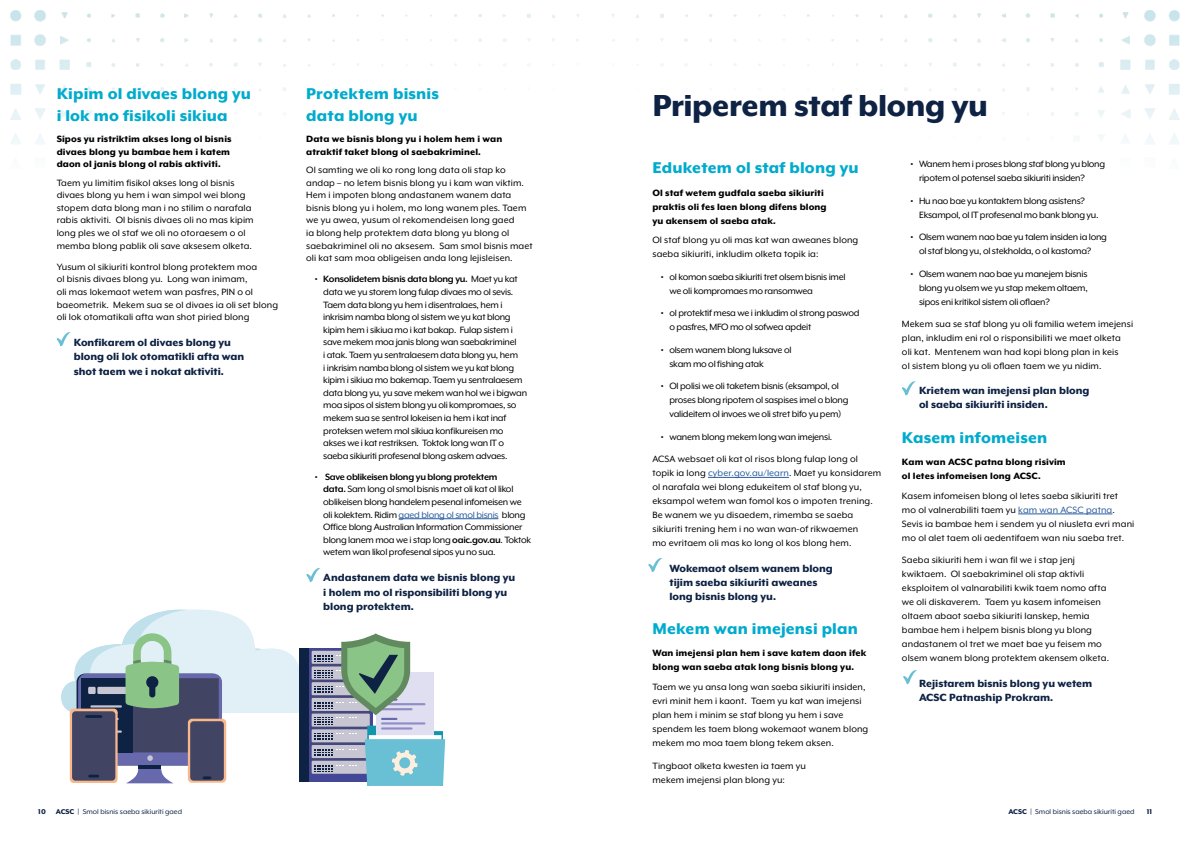
<style>
.page{position:relative;width:1191px;height:842px;background:#fff}
.page>*{position:absolute;margin:0;border:0;box-sizing:border-box;transform-origin:0 0}
.t1{font:800 35px "Mr Eaves XL Mod OT";letter-spacing:-.01em;color:#0e2244}
.t2{font:800 18px/21.6px "Mr Eaves XL Mod OT";letter-spacing:.01em;color:#00abcd}
.t3{font:800 12px/14.4px "Mr Eaves XL Mod OT";color:#0e2244}
.t4{font:10.5px/14px "Mr Eaves XL Mod OT";letter-spacing:.01em;color:#000}
.t5{font:10.5px/12.6px "Mr Eaves XL Mod OT";letter-spacing:-.025em;color:#000}
.t6{font:800 10.5px/14px "Mr Eaves XL Mod OT";letter-spacing:.01em;color:#000}
.t7{font:8px "Mr Eaves XL Mod OT";color:#0e2244}
.t8{font:800 8px "Mr Eaves XL Mod OT";color:#0e2244}
.s1{font-weight:700}
.s2{color:#275b9b}
.s3{font-weight:800}
</style>
<div class="page">
<img style="left:10px;top:10px;width:1170px;height:134px">
<svg style="left:306px;top:568px;width:14px;height:14px"></svg>
<svg style="left:57px;top:332px;width:14px;height:14px"></svg>
<svg style="left:902px;top:381px;width:13px;height:14px"></svg>
<svg style="left:648px;top:558px;width:14px;height:14px"></svg>
<svg style="left:903px;top:670px;width:14px;height:14px"></svg>
<svg style="left:61px;top:610px;width:384px;height:176px"></svg>
<hr style="left:398px;top:519px;width:100px;height:1px;background:#275b9b">
<hr style="left:708px;top:477px;width:81px;height:1px;background:#275b9b">
<hr style="left:1018px;top:514px;width:94px;height:1px;background:#275b9b">
<h2 class="t2" style="left:57px;top:83px;width:196px">Kipim ol divaes blong yu i lok mo fisikoli sikiua</h2>
<p class="t6" style="left:57px;top:133px;width:176px;line-height:12.6px">Sipos yu ristriktim akses long ol bisnis divaes blong yu bambae hem i katem daon ol janis blong ol rabis aktiviti.</p>
<p class="t4" style="left:57px;top:176px;width:198px;line-height:12.6px">Taem yu limitim fisikol akses long ol bisnis divaes blong yu hem i wan simpol wei blong stopem data blong man i no stilim o narafala rabis aktiviti. Ol bisnis divaes oli no mas kipim long ples we ol staf we oli no otoraesem o ol memba blong pablik oli save aksesem olketa.</p>
<p class="t4" style="left:57px;top:260px;width:223px;line-height:12.6px">Yusum ol sikiuriti kontrol blong protektem moa<br>ol bisnis divaes blong yu. Long wan inimam,<br>oli mas lokemaot wetem wan pasfres, PIN o ol baeometrik. Mekem sua se ol divaes ia oli set blong oli lok otomatikali afta wan shot piried blong</p>
<p class="t3" style="left:74px;top:335px;width:172px">Konfikarem ol divaes blong yu blong oli lok otomatikli afta wan shot taem we i nokat aktiviti.</p>
<h2 class="t2" style="left:306px;top:83px;width:134px">Protektem bisnis data blong yu</h2>
<p class="t6" style="left:306px;top:133px;width:198px;line-height:12.6px">Data we bisnis blong yu i holem hem i wan atraktif taket blong ol saebakriminel.</p>
<p class="t4" style="left:306px;top:164px;width:228px;line-height:12.6px">Ol samting we oli ko rong long data oli stap ko andap – no letem bisnis blong yu i kam wan viktim.<br>Hem i impoten blong andastanem wanem data bisnis blong yu i holem, mo long wanem ples. Taem we yu awea, yusum ol rekomendeisen long gaed<br>ia blong help protektem data blong yu blong ol saebakriminel oli no aksesem. Sam smol bisnis maet oli kat sam moa obligeisen anda long lejisleisen.</p>
<p class="t5" style="left:323px;top:273px;width:205px;text-indent:-9px"><span class="s1">• Konsolidetem bisnis data blong yu.</span> Maet yu kat data we yu storem long fulap divaes mo ol sevis.<br>Taem data blong yu hem i disentralaes, hem i inkrisim namba blong ol sistem we yu kat blong kipim hem i sikiua mo i kat bakap. Fulap sistem i save mekem moa janis blong wan saebakriminel<br>i atak. Taem yu sentralaesem data blong yu, hem<br>i inkrisim namba blong ol sistem we yu kat blong kipim i sikiua mo bakemap. Taem yu sentralaesem data blong yu, yu save mekem wan hol we i bigwan moa sipos ol sistem blong yu oli kompromaes, so mekem sua se sentrol lokeisen ia hem i kat inaf proteksen wetem mol sikiua konfikureisen mo akses we i kat restriksen. Toktok long wan IT o saeba sikiuriti profesenal blong askem advaes.</p>
<p class="t5" style="left:323px;top:470px;width:209px;text-indent:-9px"><span class="s1">• Save oblikeisen blong yu blong protektem<br>data.</span> Sam long ol smol bisnis maet oli kat ol likol oblikeisen blong handelem pesenal infomeisen we oli kolektem. Ridim <span class="s2">gaed blong ol smol bisnis</span> blong Office blong Australian Information Commissioner blong lanem moa we i stap long <span class="s1">oaic.gov.au</span>. Toktok wetem wan likol profesenal sipos yu no sua.</p>
<p class="t3" style="left:323px;top:570px;width:193px">Andastanem data we bisnis blong yu i holem mo ol risponsibiliti blong yu blong protektem.</p>
<h1 class="t1" style="left:652px;top:86px;width:337px">Priperem staf blong yu</h1>
<h2 class="t2" style="left:652px;top:157px;width:208px">Eduketem ol staf blong yu</h2>
<p class="t6" style="left:652px;top:185px;width:176px">Ol staf wetem gudfala saeba sikiuriti praktis oli fes laen blong difens blong yu akensem ol saeba atak.</p>
<p class="t4" style="left:652px;top:233px;width:207px">Ol staf blong yu oli mas kat wan aweanes blong saeba sikiuriti, inkludim olketa topik ia:</p>
<p class="t5" style="left:669px;top:270px;width:178px;line-height:14px;text-indent:-9px"><span class="s1">•</span> ol komon saeba sikiuriti tret olsem bisnis imel we oli kompromaes mo ransomwea</p>
<p class="t5" style="left:669px;top:306px;width:192px;line-height:14px;text-indent:-9px"><span class="s1">•</span> ol protektif mesa we i inkludim ol strong paswod o pasfres, MFO mo ol sofwea apdeit</p>
<p class="t5" style="left:669px;top:343px;width:123px;line-height:14px;text-indent:-9px"><span class="s1">•</span> olsem wanem blong luksave ol skam mo ol fishing atak</p>
<p class="t5" style="left:669px;top:379px;width:180px;line-height:14px;text-indent:-9px"><span class="s1">•</span> Ol polisi we oli taketem bisnis (eksampol, ol proses blong ripotem ol saspises imel o blong valideitem ol invoes we oli stret bifo yu pem)</p>
<p class="t4" style="left:652px;top:425px;width:207px;line-height:22.5px;text-indent:9px"><span class="s1">•</span> wanem blong mekem long wan imejensi.<br>ACSA websaet oli kat ol risos blong fulap long ol</p>
<p class="t4" style="left:652px;top:466px;width:230px">topik ia long <span class="s2">cyber.gov.au/learn</span>. Maet yu konsidarem ol narafala wei blong edukeitem ol staf blong yu, eksampol wetem wan fomol kos o impoten trening.<br>Be wanem we yu disaedem, rimemba se saeba sikiuriti trening hem i no wan wan-of rikwaemen<br>mo evritaem oli mas ko long ol kos blong hem.</p>
<p class="t3" style="left:669px;top:561px;width:165px;line-height:14px">Wokemaot olsem wanem blong tijim saeba sikiuriti aweanes long bisnis blong yu.</p>
<h2 class="t2" style="left:652px;top:617px;width:207px">Mekem wan imejensi plan</h2>
<p class="t6" style="left:652px;top:646px;width:215px">Wan imejensi plan hem i save katem daon ifek blong wan saeba atak long bisnis blong yu.</p>
<p class="t4" style="left:652px;top:680px;width:217px">Taem we yu ansa long wan saeba sikiuriti insiden, evri minit hem i kaont. Taem yu kat wan imejensi plan hem i minim se staf blong yu hem i save spendem les taem blong wokemaot wanem blong mekem mo moa taem blong tekem aksen.</p>
<p class="t4" style="left:652px;top:758px;width:155px">Tingbaot olketa kwesten ia taem yu mekem imejensi plan blong yu:</p>
<p class="t5" style="left:919px;top:157px;width:188px;line-height:14px;text-indent:-9px"><span class="s1">•</span> Wanem hem i proses blong staf blong yu blong ripotem ol potensel saeba sikiuriti insiden?</p>
<p class="t5" style="left:919px;top:193px;width:179px;line-height:14px;text-indent:-9px"><span class="s1">•</span> Hu nao bae yu kontaktem blong asistens?<br>Eksampol, ol IT profesenal mo bank blong yu.</p>
<p class="t5" style="left:919px;top:230px;width:189px;line-height:14px;text-indent:-9px"><span class="s1">•</span> Olsem wanem nao bae yu talem insiden ia long ol staf blong yu, ol stekholda, o ol kastoma?</p>
<p class="t4" style="left:919px;top:266px;width:170px;text-align:justify;text-indent:-9px"><span class="s1">•</span> Olsem wanem nao bae yu manejem bisnis blong yu olsem we yu stap mekem oltaem, sipos eni kritikol sistem oli oflaen?</p>
<p class="t4" style="left:902px;top:317px;width:233px">Mekem sua se staf blong yu oli familia wetem imejensi plan, inkludim eni rol o risponsibiliti we maet olketa oli kat. Mentenem wan had kopi blong plan in keis<br>ol sistem blong yu oli oflaen taem we yu nidim.</p>
<p class="t3" style="left:919px;top:384px;width:172px;line-height:14px">Krietem wan imejensi plan blong ol saeba sikiuriti insiden.</p>
<h2 class="t2" style="left:902px;top:426px;width:147px">Kasem infomeisen</h2>
<p class="t6" style="left:902px;top:455px;width:165px">Kam wan ACSC patna blong risivim ol letes infomeisen long ACSC.</p>
<p class="t4" style="left:902px;top:489px;width:234px">Kasem infomeisen blong ol letes saeba sikiuriti tret mo ol valnerabiliti taem yu <span class="s2">kam wan ACSC patna</span>.<br>Sevis ia bambae hem i sendem yu ol niusleta evri mani mo ol alet taem oli aedentifaem wan niu saeba tret.</p>
<p class="t4" style="left:902px;top:553px;width:207px">Saeba sikiuriti hem i wan fil we i stap jenj kwiktaem. Ol saebakriminel oli stap aktivli eksploitem ol valnarabiliti kwik taem nomo afta we oli diskaverem. Taem yu kasem infomeisen oltaem abaot saeba sikiuriti lanskep, hemia bambae hem i helpem bisnis blong yu blong andastanem ol tret we maet bae yu feisem mo olsem wanem blong protektem akensem olketa.</p>
<p class="t3" style="left:919px;top:676px;width:175px;line-height:14px">Rejistarem bisnis blong yu wetem<br>ACSC Patnaship Prokram.</p>
<p class="t8" style="left:38px;top:807px;width:9px">10</p>
<p class="t7" style="left:56px;top:807px;width:128px"><span class="s3">ACSC |</span> Smol bisnis saeba sikiuriti gaed</p>
<p class="t7" style="left:1008px;top:807px;width:128px"><span class="s3">ACSC |</span> Smol bisnis saeba sikiuriti gaed</p>
<p class="t8" style="left:1146px;top:807px;width:7px">11</p>
</div>
